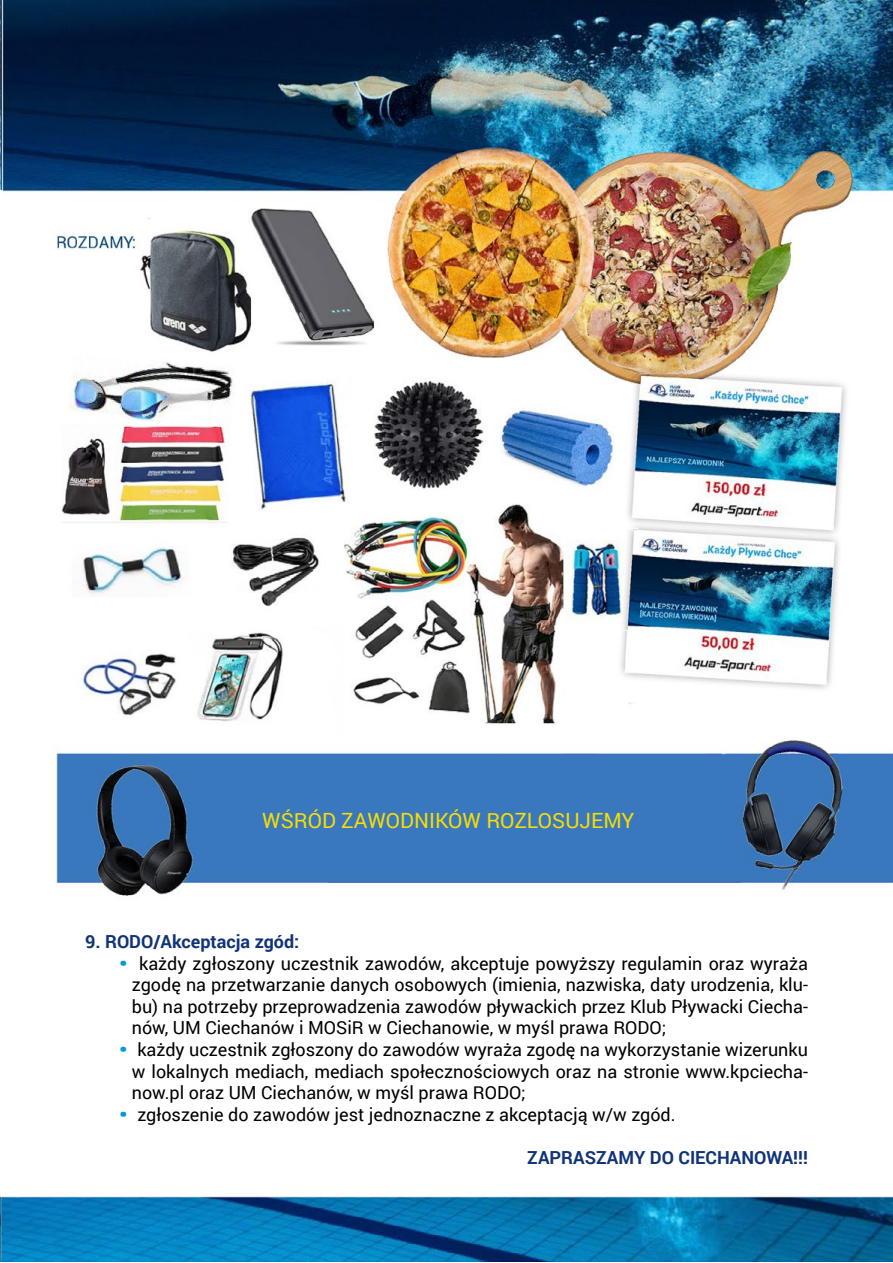
<style>
.page{position:relative;width:893px;height:1263px;background:#fff}
.page>*{position:absolute;margin:0;border:0;box-sizing:border-box;transform-origin:0 0}
.t1{font:21px "Roboto";color:#f9dd00}
.t2{font:18px/21.6px "Roboto";color:#000;text-align:justify}
.t3{font:700 18px "Roboto";color:#113478}
.s1{font-weight:900;color:#009bd5}
</style>
<div class="page">
<img style="left:0;top:0;width:893px;height:1261px">
<img style="left:2px;top:0;width:891px;height:901px">
<p class="t1" style="left:262px;top:806px;width:374px">WŚRÓD ZAWODNIKÓW ROZLOSUJEMY</p>
<p class="t3" style="left:85px;top:929px;width:216px">9. RODO/Akceptacja zgód:</p>
<p class="t2" style="left:132px;top:952px;width:678px;text-indent:-13px"><span class="s1">•</span> każdy zgłoszony uczestnik zawodów, akceptuje powyższy regulamin oraz wyraża zgodę na przetwarzanie danych osobowych (imienia, nazwiska, daty urodzenia, klu&shy;bu) na potrzeby przeprowadzenia zawodów pływackich przez Klub Pływacki Ciecha&shy;nów, UM Ciechanów i MOSiR w Ciechanowie, w myśl prawa RODO;</p>
<p class="t2" style="left:132px;top:1038px;width:678px;text-indent:-13px"><span class="s1">•</span> każdy uczestnik zgłoszony do zawodów wyraża zgodę na wykorzystanie wizerunku w lokalnych mediach, mediach społecznościowych oraz na stronie www.kpciecha&shy;now.pl oraz UM Ciechanów, w myśl prawa RODO;</p>
<p class="t2" style="left:119px;top:1103px;width:558px"><span class="s1">•</span> zgłoszenie do zawodów jest jednoznaczne z akceptacją w/w zgód.</p>
<p class="t3" style="left:527px;top:1145px;width:282px">ZAPRASZAMY DO CIECHANOWA!!!</p>
</div>
